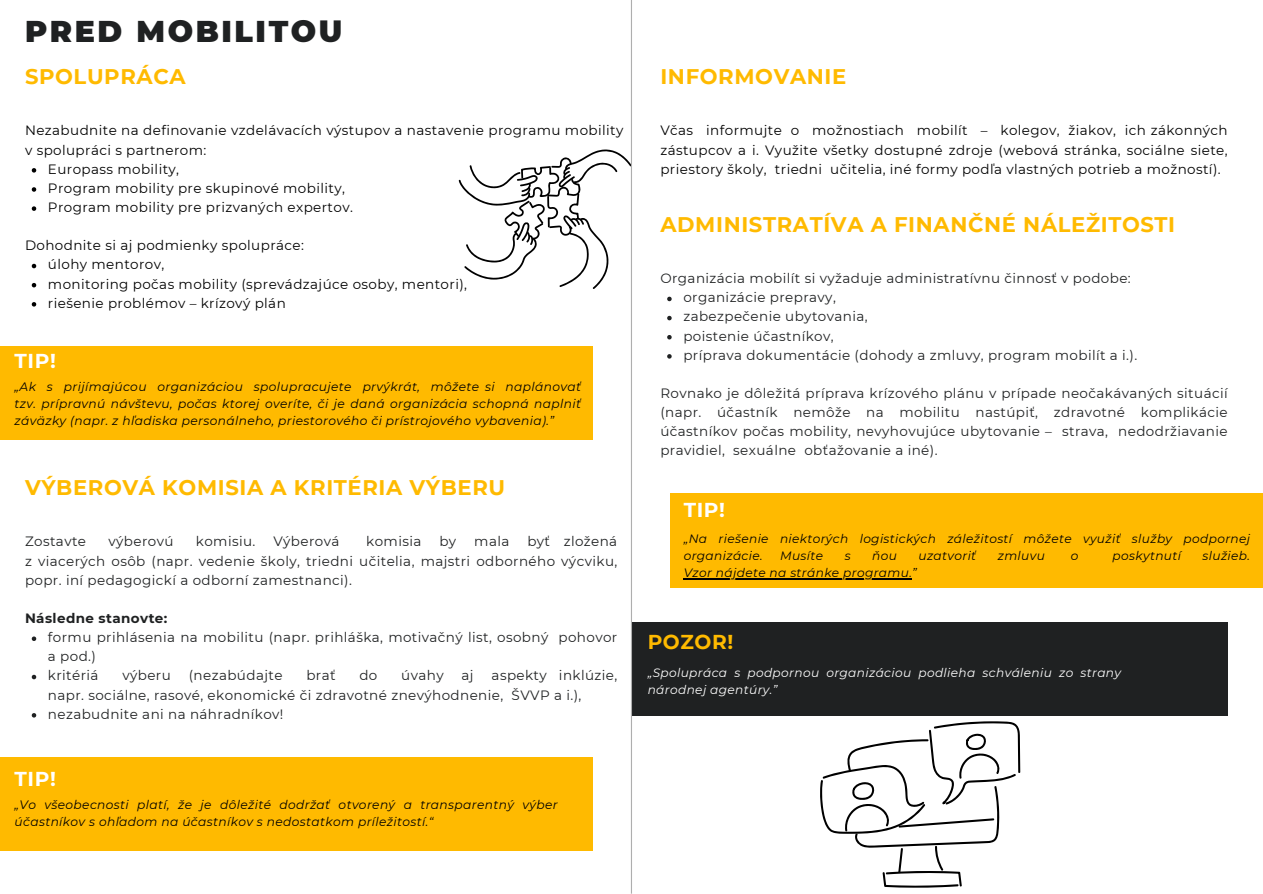
<style>
.page{position:relative;width:1263px;height:894px;background:#fff}
.page>*{position:absolute;margin:0;border:0;box-sizing:border-box;transform-origin:0 0}
.t1{font:900 30px "Montserrat";letter-spacing:.085em;color:#1f2122}
.t2{font:700 21.15px "Montserrat";letter-spacing:.03em;color:#ffba00}
.t3{font:700 20.1px "Montserrat";letter-spacing:.03em;color:#fff}
.t4{font:700 20.1px "Montserrat";letter-spacing:.03em;color:#ffba00}
.t5{font:13.5px/19.2px "Montserrat";letter-spacing:.03em;color:#1f2122;text-align:justify}
.t6{font:13.5px/19.2px "Montserrat";letter-spacing:.03em;color:#000}
.t7{font:700 13.5px "Montserrat";letter-spacing:.03em;color:#1f2122}
.t8{font:italic 12.15px/17.2px "Montserrat";letter-spacing:.03em;color:#000}
.t9{font:italic 12.15px/17.2px "Montserrat";letter-spacing:.03em;color:#fff}
</style>
<div class="page">
<svg style="left:32px;top:168px;width:4px;height:4px"></svg>
<svg style="left:32px;top:187px;width:4px;height:5px"></svg>
<svg style="left:32px;top:206px;width:4px;height:5px"></svg>
<svg style="left:32px;top:264px;width:4px;height:4px"></svg>
<svg style="left:32px;top:283px;width:4px;height:4px"></svg>
<svg style="left:32px;top:302px;width:4px;height:4px"></svg>
<svg style="left:458px;top:149px;width:173px;height:140px"></svg>
<div style="left:0;top:346px;width:592px;height:94px;background:#ffba00"></div>
<div style="left:0;top:757px;width:592px;height:94px;background:#ffba00"></div>
<div style="left:671px;top:493px;width:592px;height:94px;background:#ffba00"></div>
<hr style="left:684px;top:578px;width:228px;height:1px;background:#000">
<div style="left:631px;top:621px;width:597px;height:94px;background:#1f2122"></div>
<svg style="left:820px;top:721px;width:200px;height:166px"></svg>
<svg style="left:32px;top:636px;width:4px;height:4px"></svg>
<svg style="left:32px;top:674px;width:4px;height:5px"></svg>
<svg style="left:32px;top:713px;width:4px;height:4px"></svg>
<svg style="left:667px;top:296px;width:5px;height:5px"></svg>
<svg style="left:667px;top:316px;width:5px;height:4px"></svg>
<svg style="left:667px;top:335px;width:5px;height:4px"></svg>
<svg style="left:667px;top:354px;width:5px;height:4px"></svg>
<hr style="left:631px;top:0;width:1px;height:893px;background:#aeaeae">
<p class="t1" style="left:25px;top:13px;width:319px">PRED MOBILITOU</p>
<p class="t2" style="left:25px;top:63px;width:162px">SPOLUPRÁCA</p>
<p class="t6" style="left:25px;top:121px;width:600px">Nezabudnite na definovanie vzdelávacích výstupov a nastavenie programu mobility v spolupráci s partnerom:</p>
<h1 class="t6" style="left:48px;top:159px;width:133px">Europass mobility,</h1>
<h2 class="t6" style="left:48px;top:178px;width:298px">Program mobility pre skupinové mobility,</h2>
<h2 class="t6" style="left:48px;top:197px;width:307px">Program mobility pre prizvaných expertov.</h2>
<p class="t6" style="left:25px;top:236px;width:280px">Dohodnite si aj podmienky spolupráce:</p>
<p class="t6" style="left:48px;top:255px;width:118px">úlohy mentorov,</p>
<p class="t6" style="left:48px;top:274px;width:421px">monitoring počas mobility (sprevádzajúce osoby, mentori),</p>
<p class="t6" style="left:48px;top:293px;width:239px">riešenie problémov – krízový plán</p>
<p class="t3" style="left:15px;top:348px;width:43px">TIP!</p>
<p class="t8" style="left:15px;top:377px;width:568px;text-align:justify">„Ak s prijímajúcou organizáciou spolupracujete prvýkrát, môžete si naplánovať tzv. prípravnú návštevu, počas ktorej overíte, či je daná organizácia schopná naplniť záväzky (napr. z hľadiska personálneho, priestorového či prístrojového vybavenia).”</p>
<h2 class="t2" style="left:25px;top:474px;width:482px">VÝBEROVÁ KOMISIA A KRITÉRIA VÝBERU</h2>
<p class="t5" style="left:25px;top:532px;width:594px;text-indent:502px">byť zložená z viacerých osôb (napr. vedenie školy, triedni učitelia, majstri odborného výcviku, popr. iní pedagogickí a odborní zamestnanci).</p>
<p class="t7" style="left:25px;top:609px;width:144px">Následne stanovte:</p>
<h2 class="t5" style="left:48px;top:627px;width:571px">formu prihlásenia na mobilitu (napr. prihláška, motivačný list, osobný pohovor a pod.)</h2>
<p class="t5" style="left:48px;top:665px;width:52px">kritériá</p>
<p class="t5" style="left:122px;top:665px;width:50px">výberu</p>
<p class="t5" style="left:189px;top:665px;width:95px">(nezabúdajte</p>
<p class="t5" style="left:306px;top:665px;width:31px">brať</p>
<p class="t5" style="left:359px;top:665px;width:20px">do</p>
<p class="t5" style="left:401px;top:665px;width:44px">úvahy</p>
<p class="t5" style="left:462px;top:665px;width:14px">aj</p>
<p class="t5" style="left:25px;top:532px;width:63px">Zostavte</p>
<p class="t5" style="left:108px;top:532px;width:67px">výberovú</p>
<p class="t5" style="left:196px;top:532px;width:61px">komisiu.</p>
<p class="t5" style="left:273px;top:532px;width:68px">Výberová</p>
<p class="t5" style="left:366px;top:532px;width:57px">komisia</p>
<p class="t5" style="left:439px;top:532px;width:18px">by</p>
<p class="t5" style="left:474px;top:532px;width:37px">mala</p>
<p class="t5" style="left:48px;top:665px;width:571px;text-indent:444px">aspekty inklúzie, napr. sociálne, rasové, ekonomické či zdravotné znevýhodnenie,</p>
<h2 class="t5" style="left:512px;top:685px;width:71px">ŠVVP a i.),</h2>
<h2 class="t5" style="left:48px;top:704px;width:237px">nezabudnite ani na náhradníkov!</h2>
<p class="t3" style="left:15px;top:766px;width:43px">TIP!</p>
<p class="t8" style="left:15px;top:795px;width:545px">„Vo všeobecnosti platí, že je dôležité dodržať otvorený a transparentný výber účastníkov s ohľadom na účastníkov s nedostatkom príležitostí.“</p>
<p class="t2" style="left:660px;top:63px;width:187px">INFORMOVANIE</p>
<p class="t6" style="left:660px;top:121px;width:569px;text-align:justify">Včas informujte o možnostiach mobilít – kolegov, žiakov, ich zákonných zástupcov a i. Využite všetky dostupné zdroje (webová stránka, sociálne siete, priestory školy, triedni učitelia, iné formy podľa vlastných potrieb a možností).</p>
<p class="t2" style="left:660px;top:212px;width:516px">ADMINISTRATÍVA A FINANČNÉ NÁLEŽITOSTI</p>
<h3 class="t5" style="left:660px;top:269px;width:472px">Organizácia mobilít si vyžaduje administratívnu činnosť v podobe:</h3>
<p class="t5" style="left:683px;top:288px;width:154px">organizácie prepravy,</p>
<p class="t5" style="left:683px;top:307px;width:186px">zabezpečenie ubytovania,</p>
<p class="t5" style="left:683px;top:326px;width:152px">poistenie účastníkov,</p>
<h2 class="t5" style="left:683px;top:345px;width:455px">príprava dokumentácie (dohody a zmluvy, program mobilít a i.).</h2>
<p class="t5" style="left:660px;top:383px;width:569px">Rovnako je dôležitá príprava krízového plánu v prípade neočakávaných situácií (napr. účastník nemôže na mobilitu nastúpiť, zdravotné komplikácie účastníkov počas mobility, nevyhovujúce ubytovanie – strava, nedodržiavanie pravidiel, sexuálne obťažovanie a iné).</p>
<p class="t3" style="left:684px;top:497px;width:43px">TIP!</p>
<p class="t8" style="left:684px;top:529px;width:568px">„Na riešenie niektorých logistických záležitostí môžete využiť služby podpornej organizácie.</p>
<p class="t8" style="left:780px;top:546px;width:45px">Musíte</p>
<p class="t8" style="left:845px;top:546px;width:7px">s</p>
<p class="t8" style="left:872px;top:546px;width:26px">ňou</p>
<p class="t8" style="left:918px;top:546px;width:59px">uzatvoriť</p>
<p class="t8" style="left:998px;top:546px;width:49px">zmluvu</p>
<p class="t8" style="left:1071px;top:546px;width:9px">o</p>
<p class="t8" style="left:1113px;top:546px;width:70px">poskytnutí</p>
<p class="t8" style="left:1202px;top:546px;width:49px">služieb.</p>
<h2 class="t8" style="left:684px;top:564px;width:235px">Vzor nájdete na stránke programu.”</h2>
<p class="t4" style="left:648px;top:629px;width:87px">POZOR!</p>
<p class="t9" style="left:648px;top:663px;width:475px">„Spolupráca s podpornou organizáciou podlieha schváleniu zo strany národnej agentúry.”</p>
</div>
